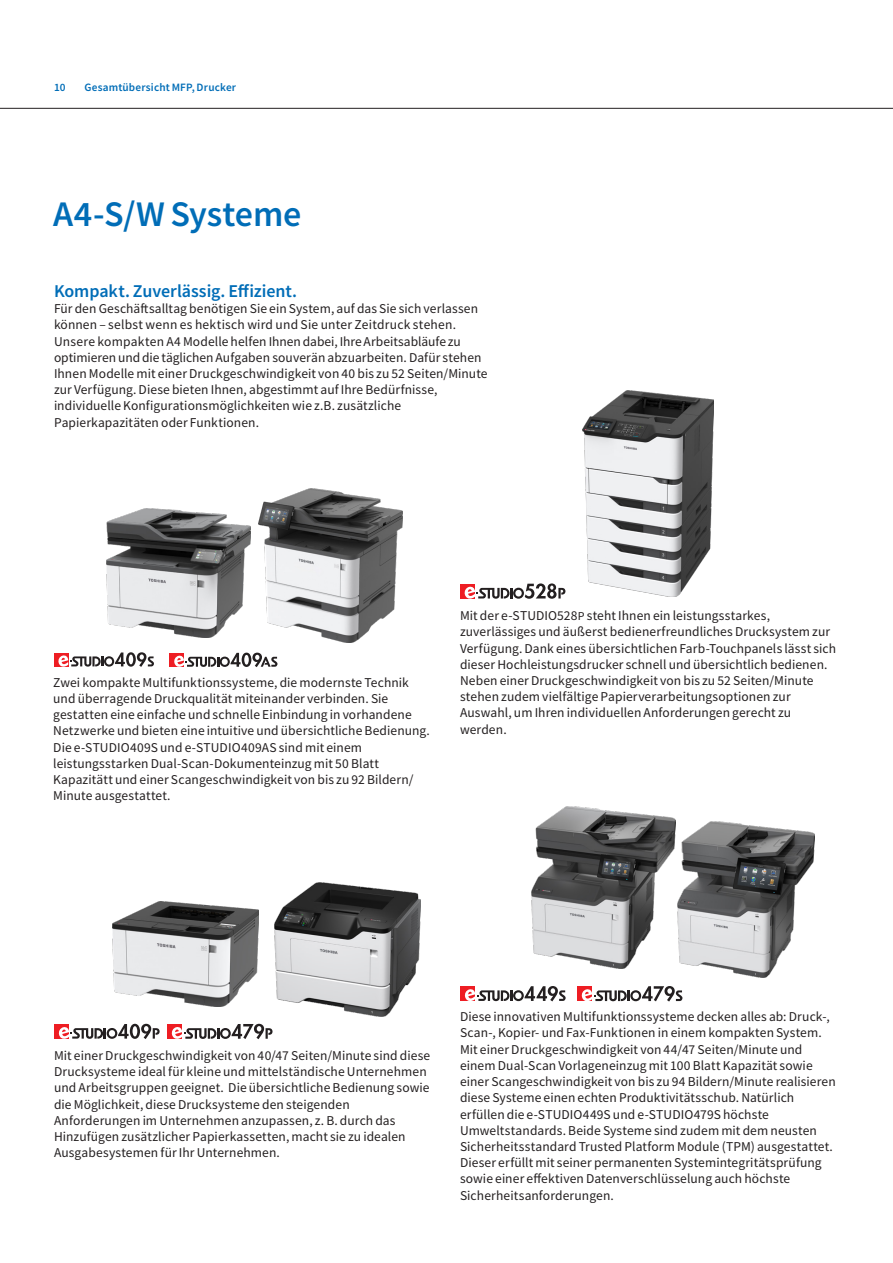
<style>
.page{position:relative;width:893px;height:1263px;background:#fff}
.page>*{position:absolute;margin:0;border:0;box-sizing:border-box;transform-origin:0 0}
.Headline_24pt{font:500 36px "Toshiba Sans";letter-spacing:-.005em;color:#006db7}
.Subheadline_12pt{font:500 18px "Toshiba Sans";letter-spacing:-.005em;color:#006db7}
.Continuous_text_9pt{font:13.5px/16.2px "Toshiba Sans";letter-spacing:.005em;color:#231f20}
.Page_title_7_5pt{font:500 11.25px "Toshiba Sans";letter-spacing:.015em;color:#006db7}
.s1{font-size:12px}
</style>
<div class="page">
<img style="left:274px;top:882px;width:146px;height:134px">
<img style="left:113px;top:902px;width:146px;height:104px">
<hr style="left:0;top:108px;width:893px;height:1px;background:#231f20">
<img style="left:582px;top:390px;width:131px;height:206px">
<div style="left:460px;top:584px;width:15px;height:14px;background:#ee1d23"></div>
<svg style="left:464px;top:583px;width:101px;height:16px"></svg>
<img style="left:531px;top:806px;width:144px;height:162px">
<img style="left:677px;top:822px;width:138px;height:155px">
<img style="left:259px;top:489px;width:144px;height:153px">
<img style="left:106px;top:508px;width:145px;height:129px">
<div style="left:54px;top:653px;width:14px;height:13px;background:#ee1d23"></div>
<svg style="left:58px;top:652px;width:96px;height:15px"></svg>
<div style="left:170px;top:653px;width:14px;height:14px;background:#ee1d23"></div>
<svg style="left:174px;top:653px;width:103px;height:14px"></svg>
<div style="left:167px;top:1024px;width:15px;height:15px;background:#ee1d23"></div>
<svg style="left:171px;top:1024px;width:102px;height:15px"></svg>
<div style="left:54px;top:1024px;width:15px;height:15px;background:#ee1d23"></div>
<svg style="left:58px;top:1024px;width:102px;height:15px"></svg>
<div style="left:577px;top:986px;width:15px;height:15px;background:#ee1d23"></div>
<svg style="left:581px;top:986px;width:101px;height:15px"></svg>
<div style="left:460px;top:986px;width:15px;height:15px;background:#ee1d23"></div>
<svg style="left:464px;top:986px;width:102px;height:15px"></svg>
<p class="Page_title_7_5pt" style="left:54px;top:80px;width:13px">10</p>
<p class="Page_title_7_5pt" style="left:84px;top:80px;width:153px">Gesamtübersicht MFP, Drucker</p>
<p class="Headline_24pt" style="left:53px;top:191px;width:250px">A4-S/W Systeme</p>
<p class="Subheadline_12pt" style="left:54px;top:279px;width:245px">Kompakt. Zuverlässig. Effizient.</p>
<p class="Continuous_text_9pt" style="left:54px;top:300px;width:435px">Für den Geschäftsalltag benötigen Sie ein System, auf das Sie sich verlassen können – selbst wenn es hektisch wird und Sie unter Zeitdruck stehen.<br>Unsere kompakten A4 Modelle helfen Ihnen dabei, Ihre Arbeitsabläufe zu optimieren und die täglichen Aufgaben souverän abzuarbeiten. Dafür stehen Ihnen Modelle mit einer Druckgeschwindigkeit von 40 bis zu 52 Seiten/Minute zur Verfügung. Diese bieten Ihnen, abgestimmt auf Ihre Bedürfnisse, individuelle Konfigurationsmöglichkeiten wie z.B. zusätzliche Papierkapazitäten oder Funktionen.</p>
<p class="Continuous_text_9pt" style="left:53px;top:674px;width:378px">Zwei kompakte Multifunktionssysteme, die modernste Technik und überragende Druckqualität miteinander verbinden. Sie gestatten eine einfache und schnelle Einbindung in vorhandene Netzwerke und bieten eine intuitive und übersichtliche Bedienung.<br>Die e-STUDIO409S und e-STUDIO409AS sind mit einem leistungsstarken Dual-Scan-Dokumenteinzug mit 50 Blatt Kapazitätt und einer Scangeschwindigkeit von bis zu 92 Bildern/ Minute ausgestattet.</p>
<p class="Continuous_text_9pt" style="left:460px;top:607px;width:378px">Mit der e-STUDIO528<span class="s1">P</span> steht Ihnen ein leistungsstarkes, zuverlässiges und äußerst bedienerfreundliches Drucksystem zur Verfügung. Dank eines übersichtlichen Farb-Touchpanels lässt sich dieser Hochleistungsdrucker schnell und übersichtlich bedienen.<br>Neben einer Druckgeschwindigkeit von bis zu 52 Seiten/Minute stehen zudem vielfältige Papierverarbeitungsoptionen zur Auswahl, um Ihren individuellen Anforderungen gerecht zu werden.</p>
<p class="Continuous_text_9pt" style="left:54px;top:1047px;width:378px">Mit einer Druckgeschwindigkeit von 40/47 Seiten/Minute sind diese Drucksysteme ideal für kleine und mittelständische Unternehmen und Arbeitsgruppen geeignet. Die übersichtliche Bedienung sowie die Möglichkeit, diese Drucksysteme den steigenden Anforderungen im Unternehmen anzupassen, z. B. durch das Hinzufügen zusätzlicher Papierkassetten, macht sie zu idealen Ausgabesystemen für Ihr Unternehmen.</p>
<p class="Continuous_text_9pt" style="left:460px;top:1009px;width:377px">Diese innovativen Multifunktionssysteme decken alles ab: Druck-, Scan-, Kopier- und Fax-Funktionen in einem kompakten System.<br>Mit einer Druckgeschwindigkeit von 44/47 Seiten/Minute und einem Dual-Scan Vorlageneinzug mit 100 Blatt Kapazität sowie einer Scangeschwindigkeit von bis zu 94 Bildern/Minute realisieren diese Systeme einen echten Produktivitätsschub. Natürlich erfüllen die e-STUDIO449S und e-STUDIO479S höchste Umweltstandards. Beide Systeme sind zudem mit dem neusten Sicherheitsstandard Trusted Platform Module (TPM) ausgestattet.<br>Dieser erfüllt mit seiner permanenten Systemintegritätsprüfung sowie einer effektiven Datenverschlüsselung auch höchste Sicherheitsanforderungen.</p>
</div>
